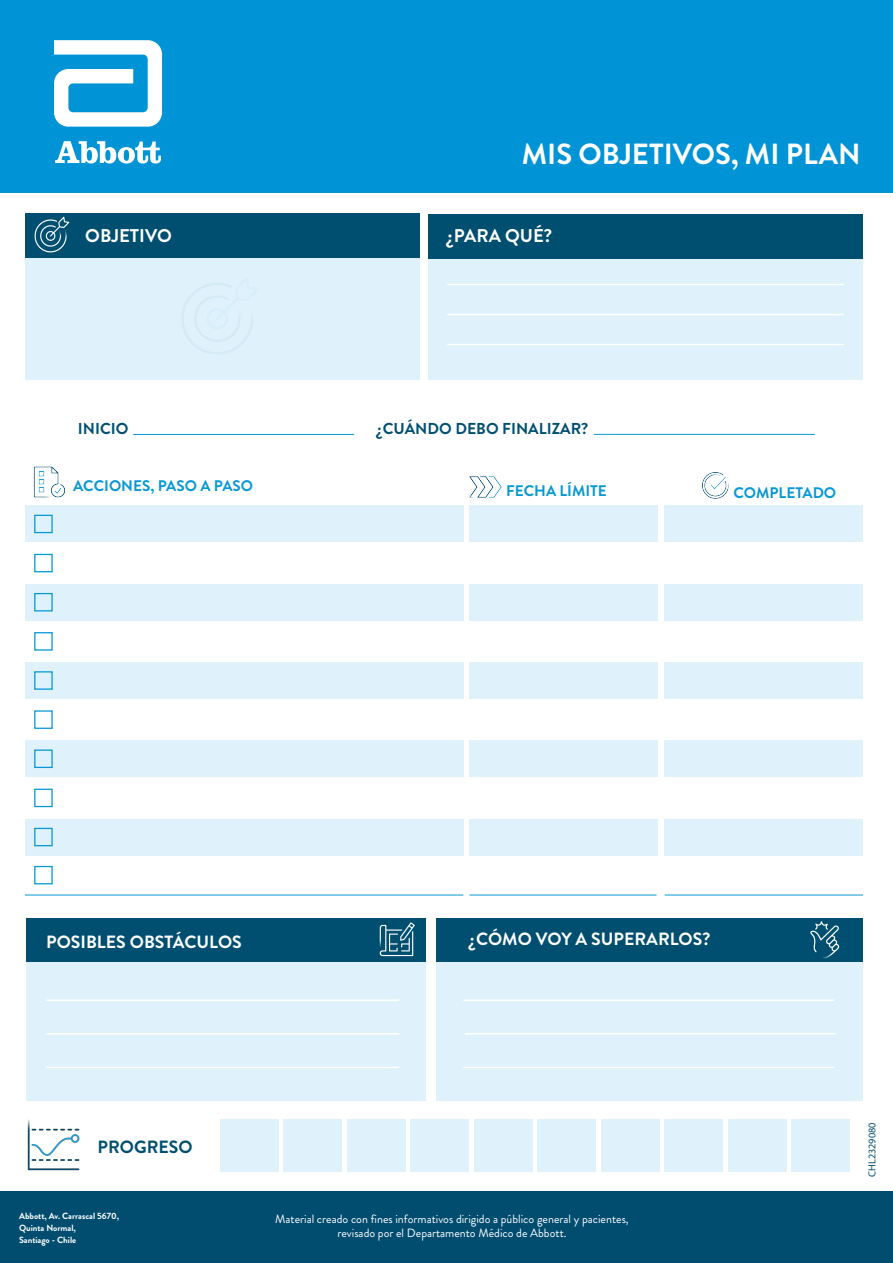
<style>
.page{position:relative;width:893px;height:1263px;background:#fff}
.page>*{position:absolute;margin:0;border:0;box-sizing:border-box;transform-origin:0 0}
.t1{font:700 29.1px "Brandon Grotesque";color:#fff}
.t2{font:700 18.45px "Brandon Grotesque";color:#fff}
.t3{font:700 17.7px "Brandon Grotesque";color:#fff}
.t4{font:700 17.7px "Brandon Grotesque";color:#004f71}
.t5{font:700 15.75px "Brandon Grotesque";color:#004f71}
.t6{font:700 15.3px "Brandon Grotesque";color:#0798d5}
.t7{font:12px/14px "Brandon Grotesque";color:#fff;text-align:center}
.t8{font:10.2px "Myriad Pro";color:#004d70}
.t9{font:700 9px/12px "Brandon Grotesque";color:#fff}
</style>
<div class="page">
<div style="left:25px;top:214px;width:394px;height:166px;background:#dff2fc"></div>
<div style="left:25px;top:213px;width:394px;height:45px;background:#004f71"></div>
<img style="left:34px;top:217px;width:36px;height:35px">
<hr style="left:133px;top:434px;width:221px;height:1px;background:#0798d5">
<hr style="left:25px;top:894px;width:438px;height:1px;background:#0798d5">
<hr style="left:469px;top:894px;width:187px;height:1px;background:#0798d5">
<hr style="left:665px;top:894px;width:198px;height:1px;background:#0798d5">
<hr style="left:594px;top:434px;width:221px;height:1px;background:#0798d5">
<div style="left:428px;top:215px;width:435px;height:165px;background:#dff2fc"></div>
<div style="left:428px;top:214px;width:435px;height:44px;background:#004f71"></div>
<hr style="left:447px;top:284px;width:397px;height:1px;background:#fff">
<hr style="left:447px;top:314px;width:397px;height:1px;background:#fff">
<hr style="left:447px;top:344px;width:397px;height:1px;background:#fff">
<div style="left:25px;top:506px;width:438px;height:36px;background:#dff2fc"></div>
<div style="left:25px;top:584px;width:438px;height:36px;background:#dff2fc"></div>
<div style="left:25px;top:662px;width:438px;height:37px;background:#dff2fc"></div>
<div style="left:25px;top:740px;width:438px;height:37px;background:#dff2fc"></div>
<div style="left:25px;top:819px;width:438px;height:36px;background:#dff2fc"></div>
<div style="left:469px;top:506px;width:188px;height:36px;background:#dff2fc"></div>
<div style="left:469px;top:584px;width:188px;height:36px;background:#dff2fc"></div>
<div style="left:469px;top:662px;width:188px;height:37px;background:#dff2fc"></div>
<div style="left:469px;top:740px;width:188px;height:37px;background:#dff2fc"></div>
<div style="left:469px;top:819px;width:188px;height:36px;background:#dff2fc"></div>
<div style="left:665px;top:506px;width:198px;height:36px;background:#dff2fc"></div>
<div style="left:665px;top:584px;width:198px;height:36px;background:#dff2fc"></div>
<div style="left:665px;top:662px;width:198px;height:37px;background:#dff2fc"></div>
<div style="left:665px;top:740px;width:198px;height:37px;background:#dff2fc"></div>
<div style="left:665px;top:819px;width:198px;height:36px;background:#dff2fc"></div>
<div style="left:26px;top:918px;width:400px;height:183px;background:#dff2fc"></div>
<div style="left:437px;top:918px;width:426px;height:183px;background:#dff2fc"></div>
<div style="left:26px;top:918px;width:400px;height:43px;background:#004f71"></div>
<div style="left:437px;top:918px;width:426px;height:43px;background:#004f71"></div>
<hr style="left:46px;top:999px;width:353px;height:2px;background:#fff">
<hr style="left:46px;top:1033px;width:353px;height:1px;background:#fff">
<hr style="left:46px;top:1066px;width:353px;height:2px;background:#fff">
<hr style="left:463px;top:999px;width:371px;height:2px;background:#fff">
<hr style="left:463px;top:1066px;width:371px;height:2px;background:#fff">
<hr style="left:465px;top:1033px;width:371px;height:1px;background:#fff">
<div style="left:220px;top:1119px;width:58px;height:53px;background:#dff2fc"></div>
<div style="left:284px;top:1119px;width:58px;height:53px;background:#dff2fc"></div>
<div style="left:347px;top:1119px;width:58px;height:53px;background:#dff2fc"></div>
<div style="left:411px;top:1119px;width:58px;height:53px;background:#dff2fc"></div>
<div style="left:474px;top:1119px;width:58px;height:53px;background:#dff2fc"></div>
<div style="left:538px;top:1119px;width:58px;height:53px;background:#dff2fc"></div>
<div style="left:601px;top:1119px;width:58px;height:53px;background:#dff2fc"></div>
<div style="left:665px;top:1119px;width:58px;height:53px;background:#dff2fc"></div>
<div style="left:728px;top:1119px;width:58px;height:53px;background:#dff2fc"></div>
<div style="left:792px;top:1119px;width:58px;height:53px;background:#dff2fc"></div>
<div style="left:34px;top:515px;width:19px;height:18px;border:1px solid #0798d5"></div>
<div style="left:34px;top:593px;width:19px;height:18px;border:1px solid #0798d5"></div>
<div style="left:34px;top:671px;width:19px;height:19px;border:1px solid #0798d5"></div>
<div style="left:34px;top:749px;width:19px;height:19px;border:1px solid #0798d5"></div>
<div style="left:34px;top:710px;width:19px;height:19px;border:1px solid #0798d5"></div>
<div style="left:34px;top:789px;width:19px;height:18px;border:1px solid #0798d5"></div>
<div style="left:34px;top:866px;width:19px;height:18px;border:1px solid #0798d5"></div>
<div style="left:34px;top:828px;width:19px;height:18px;border:1px solid #0798d5"></div>
<div style="left:34px;top:554px;width:19px;height:18px;border:1px solid #0798d5"></div>
<div style="left:34px;top:632px;width:19px;height:19px;border:1px solid #0798d5"></div>
<img style="left:379px;top:923px;width:36px;height:34px">
<img style="left:810px;top:921px;width:30px;height:37px">
<img style="left:28px;top:1119px;width:52px;height:51px">
<img style="left:34px;top:467px;width:31px;height:31px">
<img style="left:702px;top:472px;width:26px;height:26px">
<img style="left:469px;top:476px;width:32px;height:22px">
<div style="left:0;top:1191px;width:893px;height:72px;background:#004d70"></div>
<div style="left:0;top:0;width:893px;height:192px;background:#0094d6"></div>
<svg style="left:54px;top:40px;width:108px;height:87px"></svg>
<svg style="left:55px;top:141px;width:106px;height:22px"></svg>
<h2 class="t2" style="left:85px;top:223px;width:88px">OBJETIVO</h2>
<h3 class="t5" style="left:78px;top:418px;width:52px">INICIO</h3>
<h1 class="t1" style="left:522px;top:133px;width:340px">MIS OBJETIVOS, MI PLAN</h1>
<h2 class="t2" style="left:446px;top:223px;width:108px">¿PARA QUÉ?</h2>
<h3 class="t5" style="left:376px;top:418px;width:214px">¿CUÁNDO DEBO FINALIZAR?</h3>
<p class="t6" style="left:73px;top:475px;width:181px">ACCIONES, PASO A PASO</p>
<p class="t6" style="left:506px;top:480px;width:102px">FECHA LÍMITE</p>
<p class="t6" style="left:733px;top:482px;width:104px">COMPLETADO</p>
<h3 class="t3" style="left:46px;top:930px;width:197px">POSIBLES OBSTÁCULOS</h3>
<h3 class="t4" style="left:98px;top:1134px;width:97px">PROGRESO</h3>
<h3 class="t3" style="left:468px;top:927px;width:244px">¿CÓMO VOY A SUPERARLOS?</h3>
<p class="t9" style="left:19px;top:1210px;width:102px">Abbott, Av. Carrascal 5670,<br>Quinta Normal,<br>Santiago - Chile</p>
<p class="t7" style="left:275px;top:1212px;width:355px">Material creado con fines informativos dirigido a público general y pacientes, revisado por el Departamento Médico de Abbott.</p>
<p class="t8" style="left:866px;top:1177px;width:56px;rotate:-90deg">CHL2329080</p>
</div>
